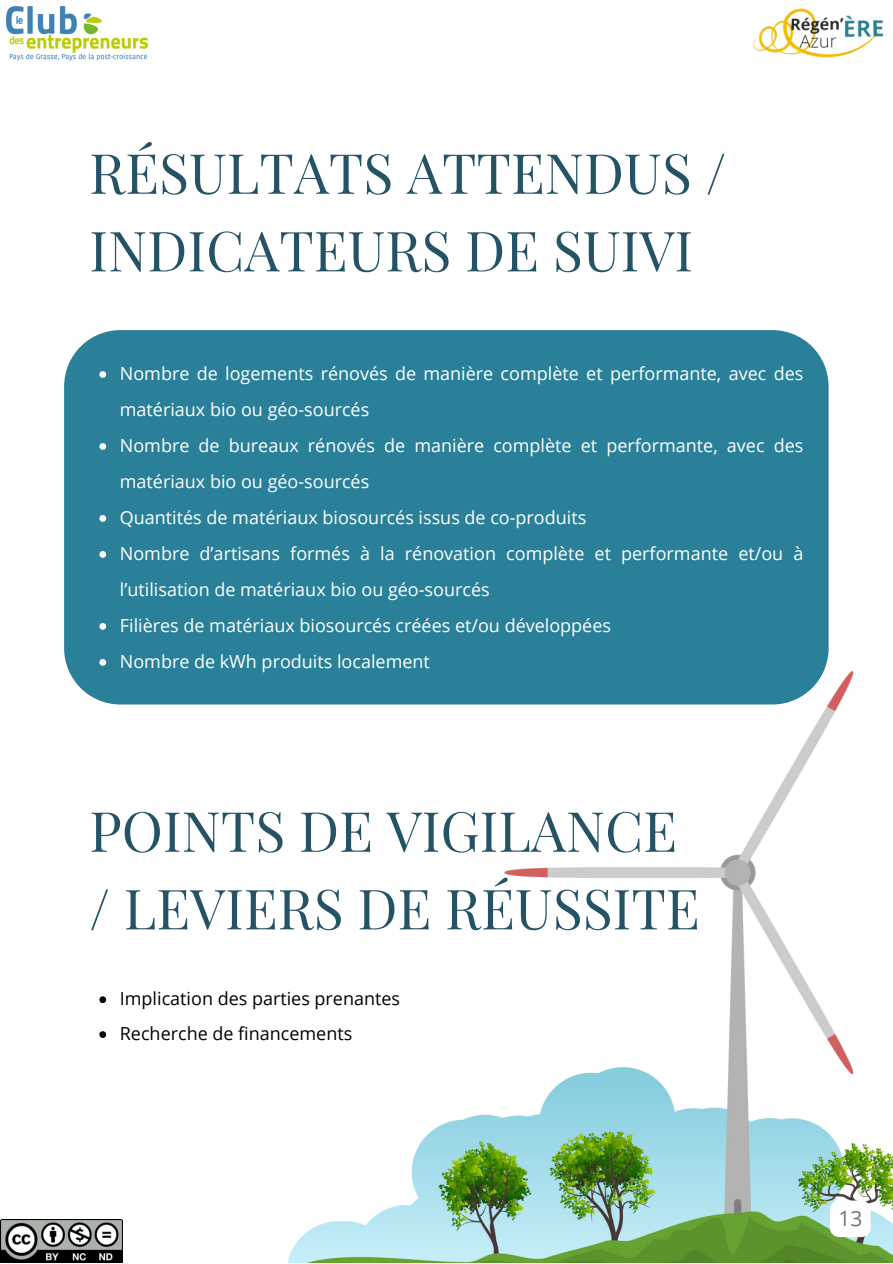
<style>
.page{position:relative;width:893px;height:1264px;background:#fff}
.page>*{position:absolute;margin:0;border:0;box-sizing:border-box;transform-origin:0 0}
.t1{font:55.5px/77.6px "Playfair Display";color:#255366}
.t2{font:21px "Open Sans";color:#737373}
.t3{font:18px/36px "Open Sans";color:#fff}
.t4{font:18px "Open Sans";color:#000}
</style>
<div class="page">
<img style="left:753px;top:8px;width:130px;height:50px">
<img style="left:6px;top:6px;width:142px;height:55px">
<div style="left:64px;top:330px;width:764px;height:374px;background:#2a8098;border-radius:56px"></div>
<img style="left:281px;top:671px;width:611px;height:591px">
<div style="left:829px;top:1200px;width:41px;height:36px;background:#fff;border-radius:9px"></div>
<svg style="left:99px;top:371px;width:7px;height:7px"></svg>
<svg style="left:99px;top:443px;width:7px;height:7px"></svg>
<svg style="left:99px;top:515px;width:7px;height:7px"></svg>
<svg style="left:99px;top:551px;width:7px;height:7px"></svg>
<svg style="left:99px;top:623px;width:7px;height:6px"></svg>
<svg style="left:99px;top:659px;width:7px;height:6px"></svg>
<svg style="left:99px;top:996px;width:7px;height:7px"></svg>
<svg style="left:99px;top:1031px;width:7px;height:6px"></svg>
<img style="left:0;top:1219px;width:123px;height:43px">
<p class="t1" style="left:89px;top:132px;width:638px">RÉSULTATS ATTENDUS /<br>INDICATEURS DE SUIVI</p>
<p class="t3" style="left:120px;top:355px;width:685px">Nombre de logements rénovés de manière complète et performante, avec des matériaux bio ou géo-sourcés</p>
<p class="t3" style="left:120px;top:427px;width:685px">Nombre de bureaux rénovés de manière complète et performante, avec des matériaux bio ou géo-sourcés</p>
<p class="t3" style="left:120px;top:499px;width:468px">Quantités de matériaux biosourcés issus de co-produits</p>
<p class="t3" style="left:120px;top:535px;width:685px">Nombre d’artisans formés à la rénovation complète et performante et/ou à l’utilisation de matériaux bio ou géo-sourcés</p>
<p class="t3" style="left:120px;top:607px;width:492px">Filières de matériaux biosourcés créées et/ou développées</p>
<p class="t3" style="left:120px;top:643px;width:311px">Nombre de kWh produits localement</p>
<p class="t1" style="left:89px;top:790px;width:589px">POINTS DE VIGILANCE</p>
<p class="t1" style="left:89px;top:867px;width:612px">/ LEVIERS DE RÉUSSITE</p>
<p class="t4" style="left:120px;top:986px;width:282px">Implication des parties prenantes</p>
<p class="t4" style="left:120px;top:1020px;width:234px">Recherche de financements</p>
<p class="t2" style="left:838px;top:1203px;width:25px">13</p>
</div>
